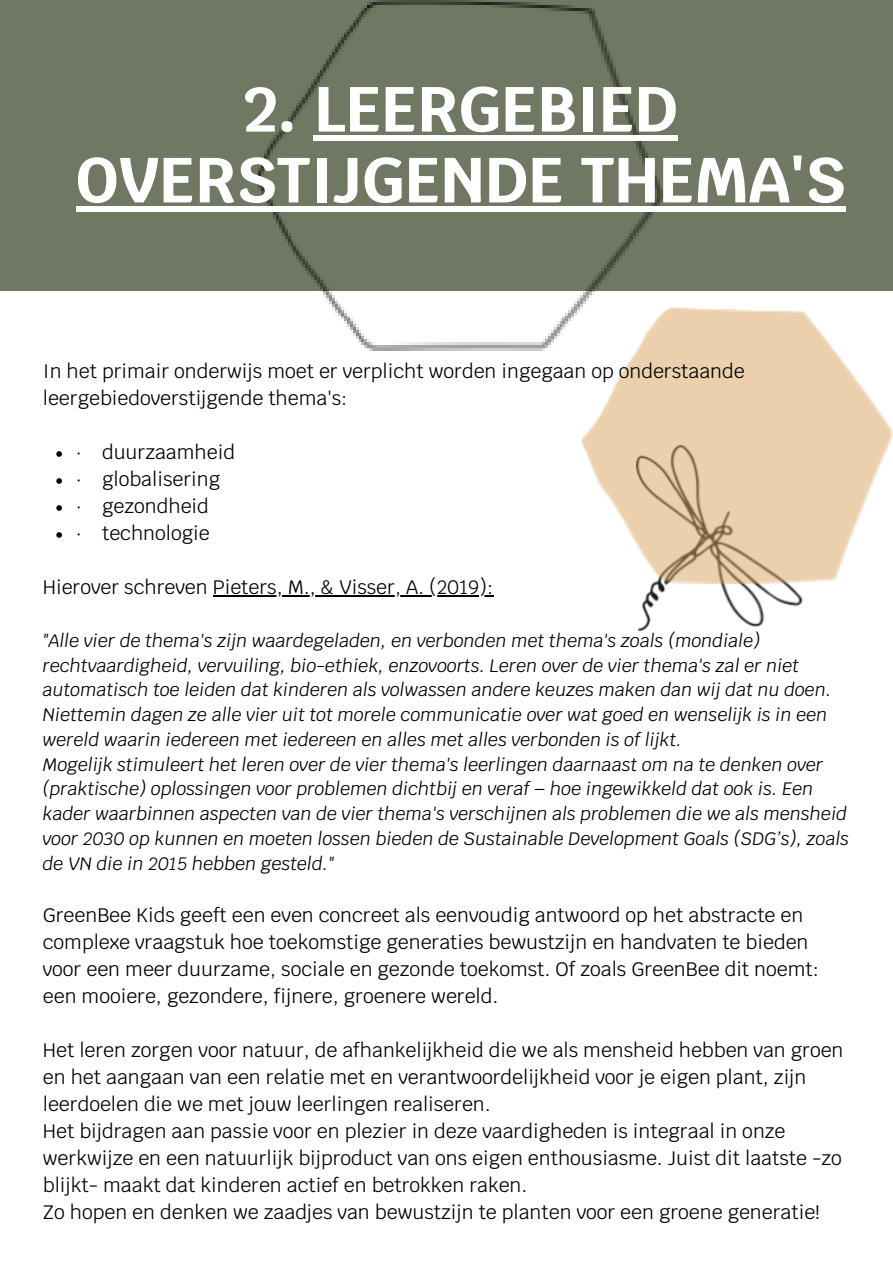
<style>
.page{position:relative;width:893px;height:1264px;background:#fff}
.page>*{position:absolute;margin:0;border:0;box-sizing:border-box;transform-origin:0 0}
.t1{font:700 63.6px/70.8px "Krub";color:#fff;text-align:center}
.t2{font:19.5px/27px "Krub";color:#000}
.t3{font:italic 18px/24.8px "Krub";color:#000}
</style>
<div class="page">
<div style="left:0;top:0;width:892px;height:290px;background:#707863"></div>
<img style="left:637px;top:583px;width:165px;height:48px">
<img style="left:582px;top:307px;width:310px;height:276px">
<img style="left:259px;top:0;width:403px;height:351px">
<div style="left:313px;top:135px;width:365px;height:6px;background:#fff"></div>
<div style="left:76px;top:206px;width:769px;height:5px;background:#fff"></div>
<svg style="left:56px;top:451px;width:6px;height:6px"></svg>
<svg style="left:56px;top:478px;width:6px;height:6px"></svg>
<svg style="left:56px;top:505px;width:6px;height:6px"></svg>
<svg style="left:56px;top:532px;width:6px;height:6px"></svg>
<hr style="left:213px;top:595px;width:280px;height:1px;background:#000">
<p class="t1" style="left:76px;top:73px;width:771px">2. LEERGEBIED<br>OVERSTIJGENDE THEMA'S</p>
<p class="t2" style="left:43px;top:357px;width:703px">In het primair onderwijs moet er verplicht worden ingegaan op onderstaande leergebiedoverstijgende thema's:</p>
<p class="t2" style="left:76px;top:438px;width:160px">· duurzaamheid</p>
<p class="t2" style="left:76px;top:465px;width:146px">· globalisering</p>
<p class="t2" style="left:76px;top:492px;width:134px">· gezondheid</p>
<p class="t2" style="left:76px;top:519px;width:135px">· technologie</p>
<p class="t2" style="left:43px;top:573px;width:452px">Hierover schreven Pieters, M., &amp; Visser, A. (2019):</p>
<p class="t3" style="left:43px;top:628px;width:790px">"Alle vier de thema's zijn waardegeladen, en verbonden met thema's zoals (mondiale) rechtvaardigheid, vervuiling, bio-ethiek, enzovoorts. Leren over de vier thema's zal er niet automatisch toe leiden dat kinderen als volwassen andere keuzes maken dan wij dat nu doen.<br>Niettemin dagen ze alle vier uit tot morele communicatie over wat goed en wenselijk is in een wereld waarin iedereen met iedereen en alles met alles verbonden is of lijkt.</p>
<p class="t3" style="left:43px;top:751px;width:808px">Mogelijk stimuleert het leren over de vier thema's leerlingen daarnaast om na te denken over (praktische) oplossingen voor problemen dichtbij en veraf – hoe ingewikkeld dat ook is. Een kader waarbinnen aspecten van de vier thema's verschijnen als problemen die we als mensheid voor 2030 op kunnen en moeten lossen bieden de Sustainable Development Goals (SDG’s), zoals de VN die in 2015 hebben gesteld."</p>
<p class="t2" style="left:43px;top:901px;width:777px">GreenBee Kids geeft een even concreet als eenvoudig antwoord op het abstracte en complexe vraagstuk hoe toekomstige generaties bewustzijn en handvaten te bieden voor een meer duurzame, sociale en gezonde toekomst. Of zoals GreenBee dit noemt: een mooiere, gezondere, fijnere, groenere wereld.</p>
<p class="t2" style="left:43px;top:1036px;width:802px">Het leren zorgen voor natuur, de afhankelijkheid die we als mensheid hebben van groen en het aangaan van een relatie met en verantwoordelijkheid voor je eigen plant, zijn leerdoelen die we met jouw leerlingen realiseren.</p>
<p class="t2" style="left:43px;top:1117px;width:800px">Het bijdragen aan passie voor en plezier in deze vaardigheden is integraal in onze werkwijze en een natuurlijk bijproduct van ons eigen enthousiasme. Juist dit laatste -zo blijkt- maakt dat kinderen actief en betrokken raken.</p>
<p class="t2" style="left:43px;top:1198px;width:778px">Zo hopen en denken we zaadjes van bewustzijn te planten voor een groene generatie!</p>
</div>
